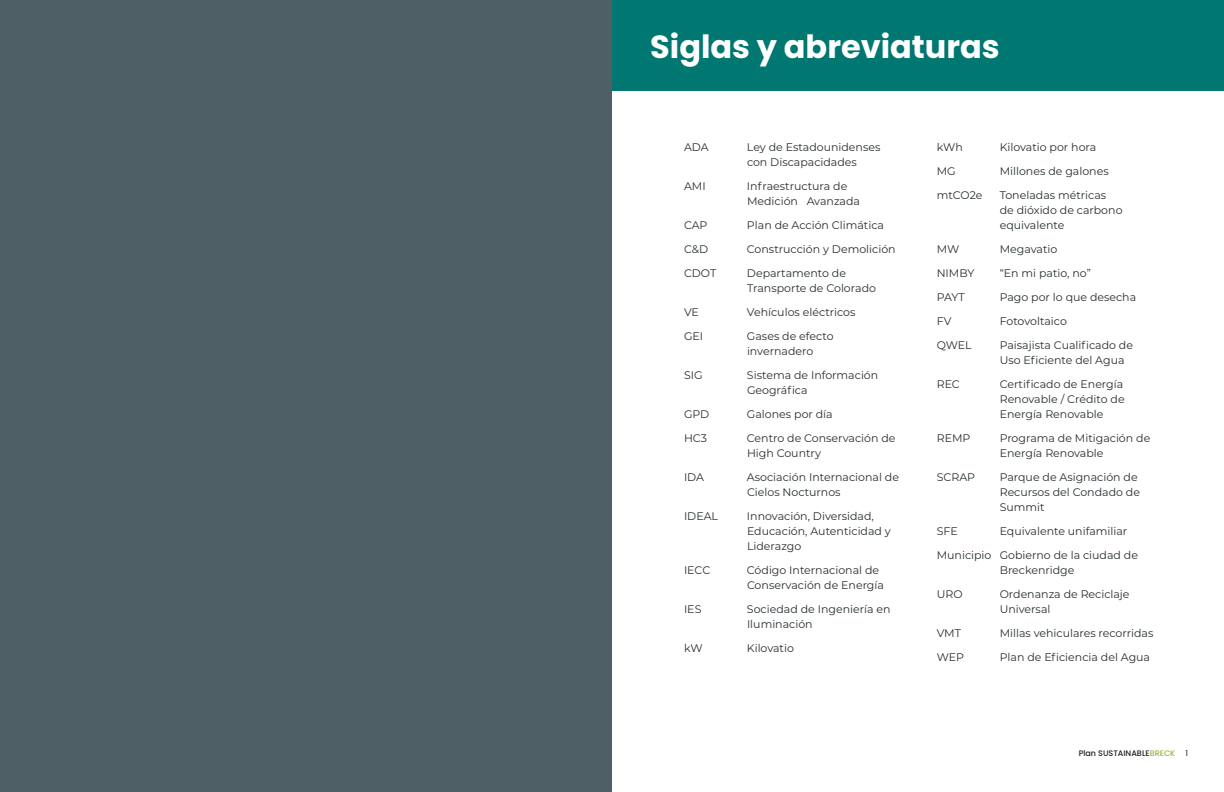
<style>
.page{position:relative;width:1224px;height:792px;background:#fff}
.page>*{position:absolute;margin:0;border:0;box-sizing:border-box;transform-origin:0 0}
.Chapter_H2{font:700 32px "Poppins";color:#fff}
.Body{font:11px/15px "Montserrat";color:#272e32}
.t1{font:500 8px "Poppins";color:#231f20}
.t2{font:8px "Poppins";color:#231f20}
.s1{color:#98b841}
</style>
<div class="page">
<div style="left:612px;top:0;width:612px;height:90px;background:#007771"></div>
<div style="left:0;top:0;width:612px;height:792px;background:#4f5f66"></div>
<p class="Chapter_H2" style="left:650px;top:28px;width:351px">Siglas y abreviaturas</p>
<p class="Body" style="left:684px;top:139px;width:26px">ADA</p>
<p class="Body" style="left:747px;top:139px;width:135px">Ley de Estadounidenses con Discapacidades</p>
<p class="Body" style="left:684px;top:178px;width:23px">AMI</p>
<p class="Body" style="left:747px;top:178px;width:115px">Infraestructura de<br>Medición Avanzada</p>
<p class="Body" style="left:684px;top:217px;width:25px">CAP</p>
<p class="Body" style="left:747px;top:217px;width:139px">Plan de Acción Climática</p>
<p class="Body" style="left:684px;top:241px;width:26px">C&amp;D</p>
<p class="Body" style="left:747px;top:241px;width:150px">Construcción y Demolición</p>
<p class="Body" style="left:684px;top:265px;width:34px">CDOT</p>
<p class="Body" style="left:747px;top:265px;width:131px">Departamento de<br>Transporte de Colorado</p>
<p class="Body" style="left:684px;top:304px;width:16px">VE</p>
<p class="Body" style="left:747px;top:304px;width:110px">Vehículos eléctricos</p>
<p class="Body" style="left:684px;top:328px;width:21px">GEI</p>
<p class="Body" style="left:747px;top:328px;width:88px">Gases de efecto invernadero</p>
<p class="Body" style="left:684px;top:367px;width:20px">SIG</p>
<p class="Body" style="left:747px;top:367px;width:133px">Sistema de Información<br>Geográfica</p>
<p class="Body" style="left:684px;top:406px;width:27px">GPD</p>
<p class="Body" style="left:747px;top:406px;width:87px">Galones por día</p>
<p class="Body" style="left:684px;top:430px;width:25px">HC3</p>
<p class="Body" style="left:747px;top:430px;width:150px">Centro de Conservación de<br>High Country</p>
<p class="Body" style="left:684px;top:469px;width:22px">IDA</p>
<p class="Body" style="left:747px;top:469px;width:154px">Asociación Internacional de<br>Cielos Nocturnos</p>
<p class="Body" style="left:684px;top:508px;width:36px">IDEAL</p>
<p class="Body" style="left:747px;top:508px;width:145px">Innovación, Diversidad,<br>Educación, Autenticidad y<br>Liderazgo</p>
<p class="Body" style="left:684px;top:562px;width:28px">IECC</p>
<p class="Body" style="left:747px;top:562px;width:138px">Código Internacional de<br>Conservación de Energía</p>
<p class="Body" style="left:684px;top:601px;width:19px">IES</p>
<p class="Body" style="left:747px;top:601px;width:145px">Sociedad de Ingeniería en<br>Iluminación</p>
<p class="Body" style="left:684px;top:640px;width:20px">kW</p>
<p class="Body" style="left:747px;top:640px;width:48px">Kilovatio</p>
<p class="Body" style="left:937px;top:139px;width:28px">kWh</p>
<p class="Body" style="left:1000px;top:139px;width:98px">Kilovatio por hora</p>
<p class="Body" style="left:937px;top:163px;width:21px">MG</p>
<p class="Body" style="left:1000px;top:163px;width:111px">Millones de galones</p>
<p class="Body" style="left:937px;top:187px;width:47px">mtCO2e</p>
<p class="Body" style="left:1000px;top:187px;width:124px">Toneladas métricas de dióxido de carbono equivalente</p>
<p class="Body" style="left:937px;top:241px;width:24px">MW</p>
<p class="Body" style="left:1000px;top:241px;width:59px">Megavatio</p>
<p class="Body" style="left:937px;top:265px;width:39px">NIMBY</p>
<p class="Body" style="left:1000px;top:265px;width:93px">“En mi patio, no”</p>
<p class="Body" style="left:937px;top:289px;width:30px">PAYT</p>
<p class="Body" style="left:1000px;top:289px;width:138px">Pago por lo que desecha</p>
<p class="Body" style="left:937px;top:313px;width:16px">FV</p>
<p class="Body" style="left:1000px;top:313px;width:69px">Fotovoltaico</p>
<p class="Body" style="left:937px;top:337px;width:36px">QWEL</p>
<p class="Body" style="left:1000px;top:337px;width:135px">Paisajista Cualificado de<br>Uso Eficiente del Agua</p>
<p class="Body" style="left:937px;top:376px;width:25px">REC</p>
<p class="Body" style="left:1000px;top:376px;width:126px">Certificado de Energía<br>Renovable / Crédito de<br>Energía Renovable</p>
<p class="Body" style="left:937px;top:430px;width:35px">REMP</p>
<p class="Body" style="left:1000px;top:430px;width:152px">Programa de Mitigación de<br>Energía Renovable</p>
<p class="Body" style="left:937px;top:469px;width:40px">SCRAP</p>
<p class="Body" style="left:1000px;top:469px;width:142px">Parque de Asignación de<br>Recursos del Condado de<br>Summit</p>
<p class="Body" style="left:937px;top:523px;width:23px">SFE</p>
<p class="Body" style="left:1000px;top:523px;width:129px">Equivalente unifamiliar</p>
<p class="Body" style="left:937px;top:547px;width:203px;text-align:center">Municipio Gobierno de la ciudad de<br>Breckenridge</p>
<p class="Body" style="left:937px;top:586px;width:27px">URO</p>
<p class="Body" style="left:1000px;top:586px;width:131px">Ordenanza de Reciclaje<br>Universal</p>
<p class="Body" style="left:937px;top:625px;width:26px">VMT</p>
<p class="Body" style="left:1000px;top:625px;width:155px">Millas vehiculares recorridas</p>
<p class="Body" style="left:937px;top:649px;width:29px">WEP</p>
<p class="Body" style="left:1000px;top:649px;width:152px">Plan de Eficiencia del Agua</p>
<p class="t1" style="left:1079px;top:749px;width:98px">Plan SUSTAINABLE<span class="s1">BRECK</span></p>
<p class="t2" style="left:1185px;top:749px;width:4px">1</p>
</div>
